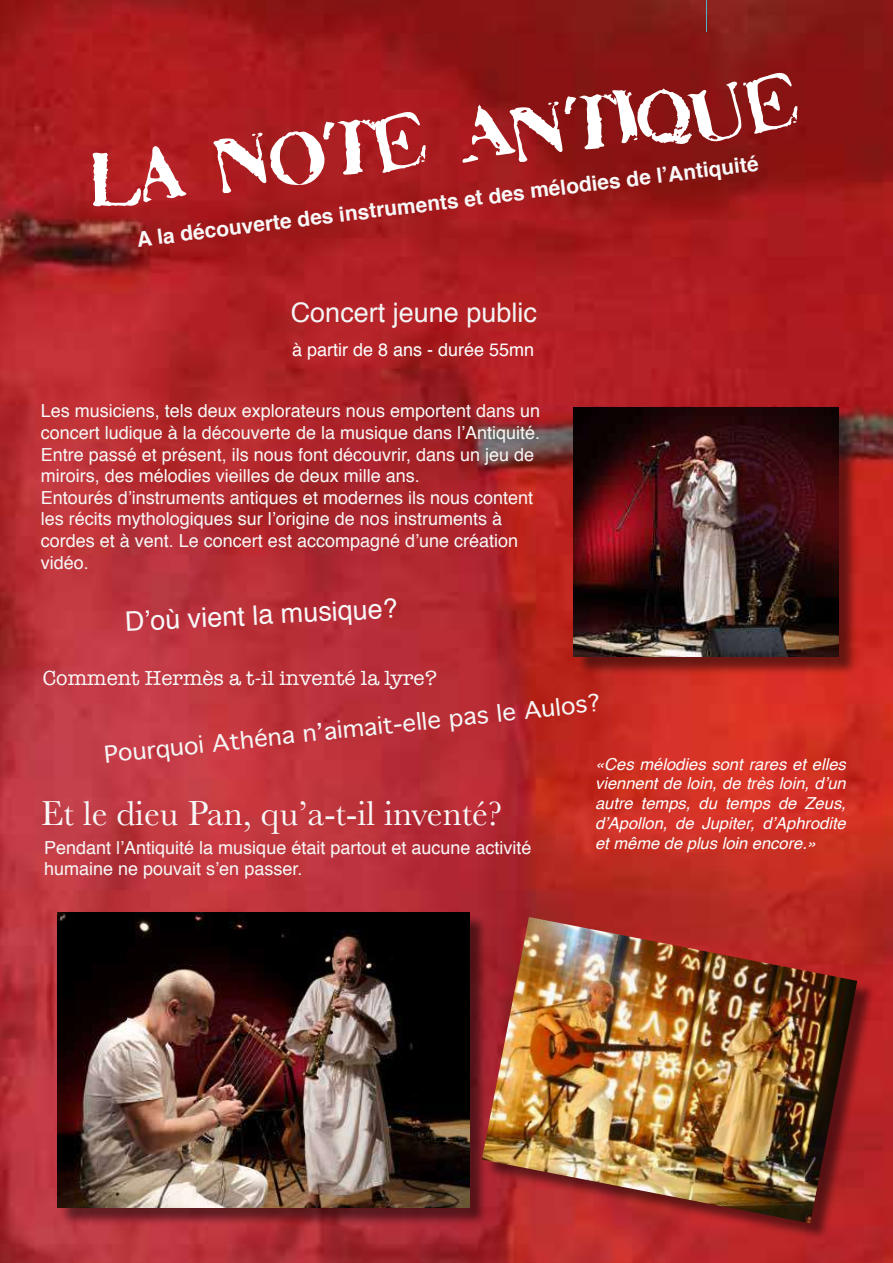
<style>
.page{position:relative;width:893px;height:1263px;background:#fff}
.page>*{position:absolute;margin:0;border:0;box-sizing:border-box;transform-origin:0 0}
.t1{font:54px "Stamp Act Jumbled";color:#fff}
.t2{font:36px "Baskerville";color:#f8f8f8}
.t3{font:27px "Helvetica";color:#f8f8f8}
.t4{font:27px "Helvetica";color:#f4f4f4}
.t5{font:22.35px "Geneva";color:#f6f6f6;scale:1.08 1}
.t6{font:700 21px "Helvetica";color:#f8f8f8}
.t7{font:21px "American Typewriter";color:#fafafa}
.t8{font:18px/21.6px "Helvetica";color:#f8f8f8}
.t9{font:18px "Helvetica";color:#fff}
.t10{font:italic 16.5px/19.8px "Helvetica";color:#fff;text-align:justify}
</style>
<div class="page">
<img style="left:0;top:0;width:893px;height:1263px">
<div style="left:59px;top:914px;width:429px;height:313px;background:#000;opacity:.5"></div>
<img style="left:57px;top:912px;width:413px;height:296px">
<div style="left:485px;top:920px;width:390px;height:321px;background:#000;opacity:.5"></div>
<img style="left:482px;top:917px;width:375px;height:306px">
<div style="left:576px;top:410px;width:281px;height:265px;background:#000;opacity:.5"></div>
<img style="left:574px;top:408px;width:265px;height:249px">
<hr style="left:706px;top:0;width:1px;height:31px;background:#52b2c2">
<h1 class="t1" style="left:88px;top:137px;width:709px;rotate:-6deg">La note Antique</h1>
<p class="t6" style="left:135px;top:223px;width:627px;rotate:-7deg">A la découverte des instruments et des mélodies de l’Antiquité</p>
<h3 class="t4" style="left:291px;top:292px;width:248px">Concert jeune public</h3>
<p class="t9" style="left:292px;top:335px;width:244px">à partir de 8 ans - durée 55mn</p>
<p class="t8" style="left:41px;top:401px;width:501px">Les musiciens, tels deux explorateurs nous emportent dans un concert ludique à la découverte de la musique dans l’Antiquité.<br>Entre passé et présent, ils nous font découvrir, dans un jeu de miroirs, des mélodies vieilles de deux mille ans.<br>Entourés d’instruments antiques et modernes ils nous content les récits mythologiques sur l’origine de nos instruments à cordes et à vent. Le concert est accompagné d’une création vidéo.</p>
<h3 class="t3" style="left:124px;top:601px;width:275px;rotate:-3deg">D’où vient la musique?</h3>
<p class="t7" style="left:43px;top:662px;width:396px">Comment Hermès a t-il inventé la lyre?</p>
<p class="t5" style="left:103px;top:742px;width:464px;rotate:-6deg">Pourquoi Athéna n’aimait-elle pas le Aulos?</p>
<h2 class="t2" style="left:41px;top:790px;width:463px">Et le dieu Pan, qu’a-t-il inventé?</h2>
<p class="t10" style="left:595px;top:754px;width:252px">«Ces mélodies sont rares et elles viennent de loin, de très loin, d’un autre temps, du temps de Zeus, d’Apollon, de Jupiter, d’Aphrodite</p>
<p class="t8" style="left:44px;top:837px;width:489px">Pendant l’Antiquité la musique était partout et aucune activité</p>
<p class="t10" style="left:595px;top:833px;width:223px">et même de plus loin encore.»</p>
<p class="t8" style="left:44px;top:858px;width:260px">humaine ne pouvait s’en passer.</p>
</div>
